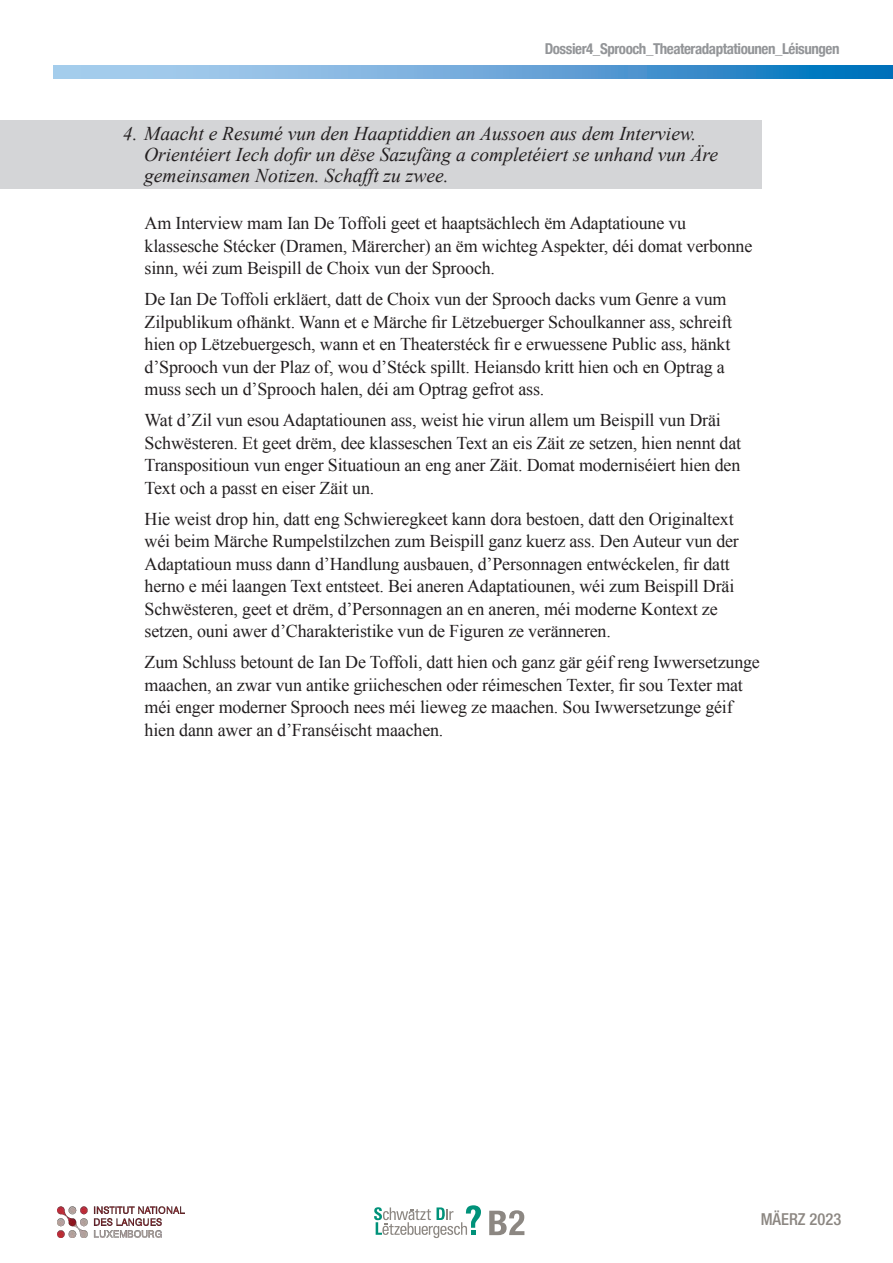
<style>
.page{position:relative;width:893px;height:1263px;background:#fff}
.page>*{position:absolute;margin:0;border:0;box-sizing:border-box;transform-origin:0 0}
.t1{font:italic 19.5px/21px "Times New Roman";color:#231f20}
.t2{font:18px/22.5px "Times New Roman";letter-spacing:-.01em;color:#231f20}
.t3{font:500 condensed 16.5px "Helvetica Neue LT Std";color:#8c8782}
.t4{font:700 condensed 15px "Helvetica Neue";letter-spacing:-.03em;color:#939598}
</style>
<div class="page">
<svg style="left:374px;top:1205px;width:107px;height:33px"></svg>
<svg style="left:489px;top:1210px;width:35px;height:25px"></svg>
<img style="left:57px;top:1207px;width:128px;height:30px">
<svg style="left:54px;top:65px;width:839px;height:13px;background:#65a6d8"></svg>
<div style="left:0;top:120px;width:761px;height:69px;background:#d4d5d7"></div>
<p class="t4" style="left:545px;top:37px;width:296px">Dossier4_Sprooch_Theateradaptatiounen_Léisungen</p>
<p class="t1" style="left:144px;top:123px;width:575px;text-indent:-21px">4. Maacht e Resumé vun den Haaptiddien an Aussoen aus dem Interview.<br>Orientéiert Iech dofir un dëse Sazufäng a completéiert se unhand vun Äre gemeinsamen Notizen. Schafft zu zwee.</p>
<p class="t2" style="left:145px;top:212px;width:609px">Am Interview mam Ian De Toffoli geet et haaptsächlech ëm Adaptatioune vu klassesche Stécker (Dramen, Märercher) an ëm wichteg Aspekter, déi domat verbonne sinn, wéi zum Beispill de Choix vun der Sprooch.</p>
<p class="t2" style="left:145px;top:288px;width:589px">De Ian De Toffoli erkläert, datt de Choix vun der Sprooch dacks vum Genre a vum Zilpublikum ofhänkt. Wann et e Märche fir Lëtzebuerger Schoulkanner ass, schreift hien op Lëtzebuergesch, wann et en Theaterstéck fir e erwuessene Public ass, hänkt d’Sprooch vun der Plaz of, wou d’Stéck spillt. Heiansdo kritt hien och en Optrag a muss sech un d’Sprooch halen, déi am Optrag gefrot ass.</p>
<p class="t2" style="left:145px;top:409px;width:598px">Wat d’Zil vun esou Adaptatiounen ass, weist hie virun allem um Beispill vun Dräi Schwësteren. Et geet drëm, dee klasseschen Text an eis Zäit ze setzen, hien nennt dat Transpositioun vun enger Situatioun an eng aner Zäit. Domat moderniséiert hien den Text och a passt en eiser Zäit un.</p>
<p class="t2" style="left:145px;top:507px;width:596px">Hie weist drop hin, datt eng Schwieregkeet kann dora bestoen, datt den Originaltext wéi beim Märche Rumpelstilzchen zum Beispill ganz kuerz ass. Den Auteur vun der Adaptatioun muss dann d’Handlung ausbauen, d’Personnagen entwéckelen, fir datt herno e méi laangen Text entsteet. Bei aneren Adaptatiounen, wéi zum Beispill Dräi Schwësteren, geet et drëm, d’Personnagen an en aneren, méi moderne Kontext ze setzen, ouni awer d’Charakteristike vun de Figuren ze veränneren.</p>
<p class="t2" style="left:145px;top:651px;width:617px">Zum Schluss betount de Ian De Toffoli, datt hien och ganz gär géif reng Iwwersetzunge maachen, an zwar vun antike griicheschen oder réimeschen Texter, fir sou Texter mat méi enger moderner Sprooch nees méi lieweg ze maachen. Sou Iwwersetzunge géif hien dann awer an d’Franséischt maachen.</p>
<p class="t3" style="left:761px;top:1209px;width:82px">MÄERZ 2023</p>
</div>
